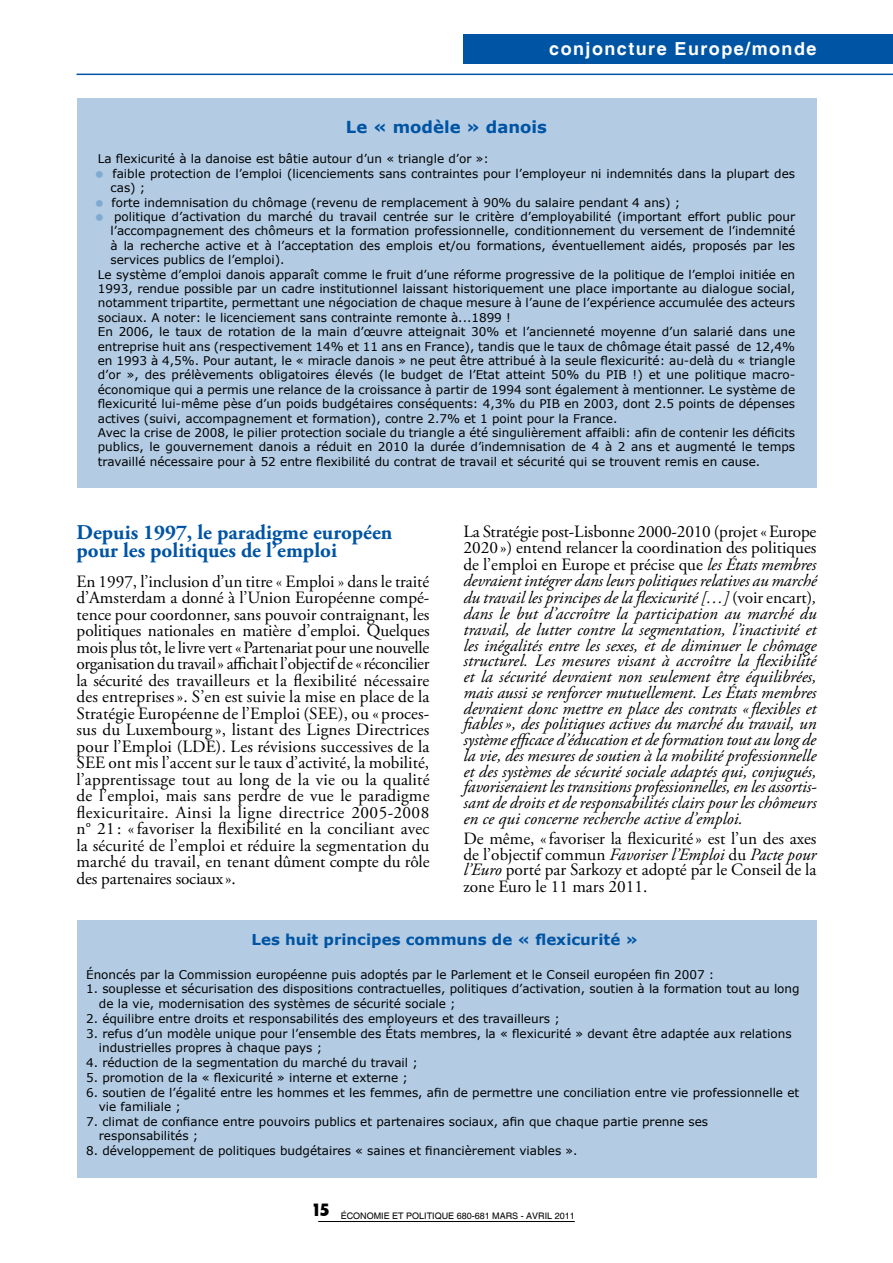
<style>
.page{position:relative;width:893px;height:1263px;background:#fff}
.page>*{position:absolute;margin:0;border:0;box-sizing:border-box;transform-origin:0 0}
.t1{font:700 21px/18px "Adobe Garamond Pro";color:#0054a4}
.t2{font:700 18px "Helvetica";letter-spacing:.08em;color:#fff}
.t3{font:17.25px/16.5px "Adobe Garamond Pro";color:#000;text-align:justify}
.t4{font:italic 17.25px/15.9px "Adobe Garamond Pro";color:#000;text-align:justify}
.t5{font:900 condensed 17.25px "Futura BT";color:#000}
.t6{font:700 16.5px "Verdana";color:#0054a4}
.t7{font:700 15px "Verdana";color:#0054a4}
.t8{font:12px/14.4px "Verdana";color:#000}
.t9{font:9px "Helvetica";color:#000}
.s1{font-style:normal}
.s2{font-style:italic}
</style>
<div class="page">
<hr style="left:77px;top:74px;width:816px;height:1px;background:#0054a4">
<div style="left:463px;top:34px;width:430px;height:30px;background:#0054a4"></div>
<hr style="left:318px;top:1221px;width:257px;height:1px;background:#000">
<div style="left:77px;top:920px;width:739px;height:258px;background:#b3cce4"></div>
<div style="left:77px;top:98px;width:739px;height:389px;background:#b3cce4"></div>
<h2 class="t2" style="left:549px;top:37px;width:269px">conjoncture Europe/monde</h2>
<h3 class="t6" style="left:346px;top:115px;width:203px">Le « modèle » danois</h3>
<p class="t8" style="left:98px;top:152px;width:393px">La flexicurité à la danoise est bâtie autour d’un « triangle d’or »:</p>
<p class="t8" style="left:113px;top:166px;width:684px">faible protection de l’emploi (licenciements sans contraintes pour l’employeur ni indemnités dans la plupart des</p>
<p class="t8" style="left:111px;top:180px;width:36px">cas) ;</p>
<p class="t8" style="left:112px;top:195px;width:570px">forte indemnisation du chômage (revenu de remplacement à 90% du salaire pendant 4 ans) ;</p>
<p class="t8" style="left:114px;top:209px;width:683px">politique d’activation du marché du travail centrée sur le critère d’employabilité (important effort public pour</p>
<p class="t8" style="left:111px;top:224px;width:686px">l’accompagnement des chômeurs et la formation professionnelle, conditionnement du versement de l’indemnité</p>
<p class="t8" style="left:111px;top:238px;width:686px">à la recherche active et à l’acceptation des emplois et/ou formations, éventuellement aidés, proposés par les</p>
<p class="t8" style="left:111px;top:252px;width:176px">services publics de l’emploi).</p>
<p class="t8" style="left:98px;top:267px;width:699px">Le système d’emploi danois apparaît comme le fruit d’une réforme progressive de la politique de l’emploi initiée en</p>
<p class="t8" style="left:98px;top:281px;width:699px">1993, rendue possible par un cadre institutionnel laissant historiquement une place importante au dialogue social,</p>
<p class="t8" style="left:98px;top:296px;width:699px">notamment tripartite, permettant une négociation de chaque mesure à l’aune de l’expérience accumulée des acteurs</p>
<p class="t8" style="left:98px;top:310px;width:415px">sociaux. A noter: le licenciement sans contrainte remonte à...1899 !</p>
<p class="t8" style="left:98px;top:324px;width:699px">En 2006, le taux de rotation de la main d’œuvre atteignait 30% et l’ancienneté moyenne d’un salarié dans une</p>
<p class="t8" style="left:98px;top:339px;width:699px">entreprise huit ans (respectivement 14% et 11 ans en France), tandis que le taux de chômage était passé de 12,4%</p>
<p class="t8" style="left:98px;top:353px;width:699px">en 1993 à 4,5%. Pour autant, le « miracle danois » ne peut être attribué à la seule flexicurité: au-delà du « triangle</p>
<p class="t8" style="left:98px;top:368px;width:699px">d’or », des prélèvements obligatoires élevés (le budget de l’Etat atteint 50% du PIB !) et une politique macro-</p>
<p class="t8" style="left:98px;top:382px;width:699px">économique qui a permis une relance de la croissance à partir de 1994 sont également à mentionner. Le système de</p>
<p class="t8" style="left:98px;top:396px;width:699px">flexicurité lui-même pèse d’un poids budgétaires conséquents: 4,3% du PIB en 2003, dont 2.5 points de dépenses</p>
<p class="t8" style="left:98px;top:411px;width:521px">actives (suivi, accompagnement et formation), contre 2.7% et 1 point pour la France.</p>
<p class="t8" style="left:98px;top:425px;width:699px">Avec la crise de 2008, le pilier protection sociale du triangle a été singulièrement affaibli: afin de contenir les déficits</p>
<p class="t8" style="left:98px;top:440px;width:699px">publics, le gouvernement danois a réduit en 2010 la durée d’indemnisation de 4 à 2 ans et augmenté le temps</p>
<p class="t8" style="left:98px;top:454px;width:664px">travaillé nécessaire pour à 52 entre flexibilité du contrat de travail et sécurité qui se trouvent remis en cause.</p>
<h1 class="t1" style="left:77px;top:524px;width:317px">Depuis 1997, le paradigme européen pour les politiques de l’emploi</h1>
<p class="t3" style="left:77px;top:573px;width:355px">En 1997, l’inclusion d’un titre « Emploi » dans le traité d’Amsterdam a donné à l’Union Européenne compé&shy;tence pour coordonner, sans pouvoir contraignant, les politiques nationales en matière d’emploi. Quelques mois plus tôt, le livre vert «Partenariat pour une nouvelle organisation du travail» affichait l’objectif de «réconcilier la sécurité des travailleurs et la flexibilité nécessaire des entreprises». S’en est suivie la mise en place de la Stratégie Européenne de l’Emploi (SEE), ou « proces&shy;sus du Luxembourg », listant des Lignes Directrices pour l’Emploi (LDE). Les révisions successives de la SEE ont mis l’accent sur le taux d’activité, la mobilité, l’apprentissage tout au long de la vie ou la qualité de l’emploi, mais sans perdre de vue le paradigme flexicuritaire. Ainsi la ligne directrice 2005-2008 n° 21 : «favoriser la flexibilité en la conciliant avec la sécurité de l’emploi et réduire la segmentation du marché du travail, en tenant dûment compte du rôle des partenaires sociaux».</p>
<p class="t4" style="left:463px;top:524px;width:355px"><span class="s1">La Stratégie post-Lisbonne 2000-2010 (projet «Europe 2020») entend relancer la coordination des politiques de l’emploi en Europe et précise que</span> les États membres devraient intégrer dans leurs politiques relatives au marché du travail les principes de la flexicurité […] <span class="s1">(voir encart)</span>, dans le but d’accroître la participation au marché du travail, de lutter contre la segmentation, l’inactivité et les inégalités entre les sexes, et de diminuer le chômage structurel. Les mesures visant à accroître la flexibilité et la sécurité devraient non seulement être équilibrées, mais aussi se renforcer mutuellement. Les États membres devraient donc mettre en place des contrats « flexibles et fiables », des politiques actives du marché du travail, un système efficace d’éducation et de formation tout au long de la vie, des mesures de soutien à la mobilité professionnelle et des systèmes de sécurité sociale adaptés qui, conjugués, favoriseraient les transitions professionnelles, en les assortis&shy;sant de droits et de responsabilités clairs pour les chômeurs en ce qui concerne recherche active d’emploi.</p>
<h3 class="t3" style="left:463px;top:831px;width:354px;line-height:16px">De même, «favoriser la flexicurité» est l’un des axes de l’objectif commun <span class="s2">Favoriser l’Emploi</span> du <span class="s2">Pacte pour l’Euro</span> porté par Sarkozy et adopté par le Conseil de la zone Euro le 11 mars 2011.</h3>
<p class="t7" style="left:251px;top:929px;width:388px">Les huit principes communs de « flexicurité »</p>
<p class="t8" style="left:86px;top:967px;width:630px">énoncés par la Commission européenne puis adoptés par le Parlement et le Conseil européen fin 2007 :</p>
<p class="t8" style="left:99px;top:982px;width:702px;text-indent:-13px">1. souplesse et sécurisation des dispositions contractuelles, politiques d’activation, soutien à la formation tout au long de la vie, modernisation des systèmes de sécurité sociale ;</p>
<p class="t8" style="left:86px;top:1011px;width:475px">2. équilibre entre droits et responsabilités des employeurs et des travailleurs ;</p>
<p class="t8" style="left:99px;top:1026px;width:694px;text-indent:-13px">3. refus d’un modèle unique pour l’ensemble des États membres, la « flexicurité » devant être adaptée aux relations industrielles propres à chaque pays ;</p>
<p class="t8" style="left:86px;top:1055px;width:333px">4. réduction de la segmentation du marché du travail ;</p>
<p class="t8" style="left:86px;top:1070px;width:323px">5. promotion de la « flexicurité » interne et externe ;</p>
<p class="t8" style="left:99px;top:1085px;width:702px;text-indent:-13px">6. soutien de l’égalité entre les hommes et les femmes, afin de permettre une conciliation entre vie professionnelle et vie familiale ;</p>
<p class="t8" style="left:99px;top:1114px;width:611px;text-indent:-13px">7. climat de confiance entre pouvoirs publics et partenaires sociaux, afin que chaque partie prenne ses responsabilités ;</p>
<p class="t8" style="left:86px;top:1143px;width:493px">8. développement de politiques budgétaires « saines et financièrement viables ».</p>
<h3 class="t5" style="left:312px;top:1200px;width:19px">15</h3>
<p class="t9" style="left:341px;top:1210px;width:236px">ÉCONOMIE ET POLITIQUE 680-681 MARS - AVRIL 2011</p>
</div>
